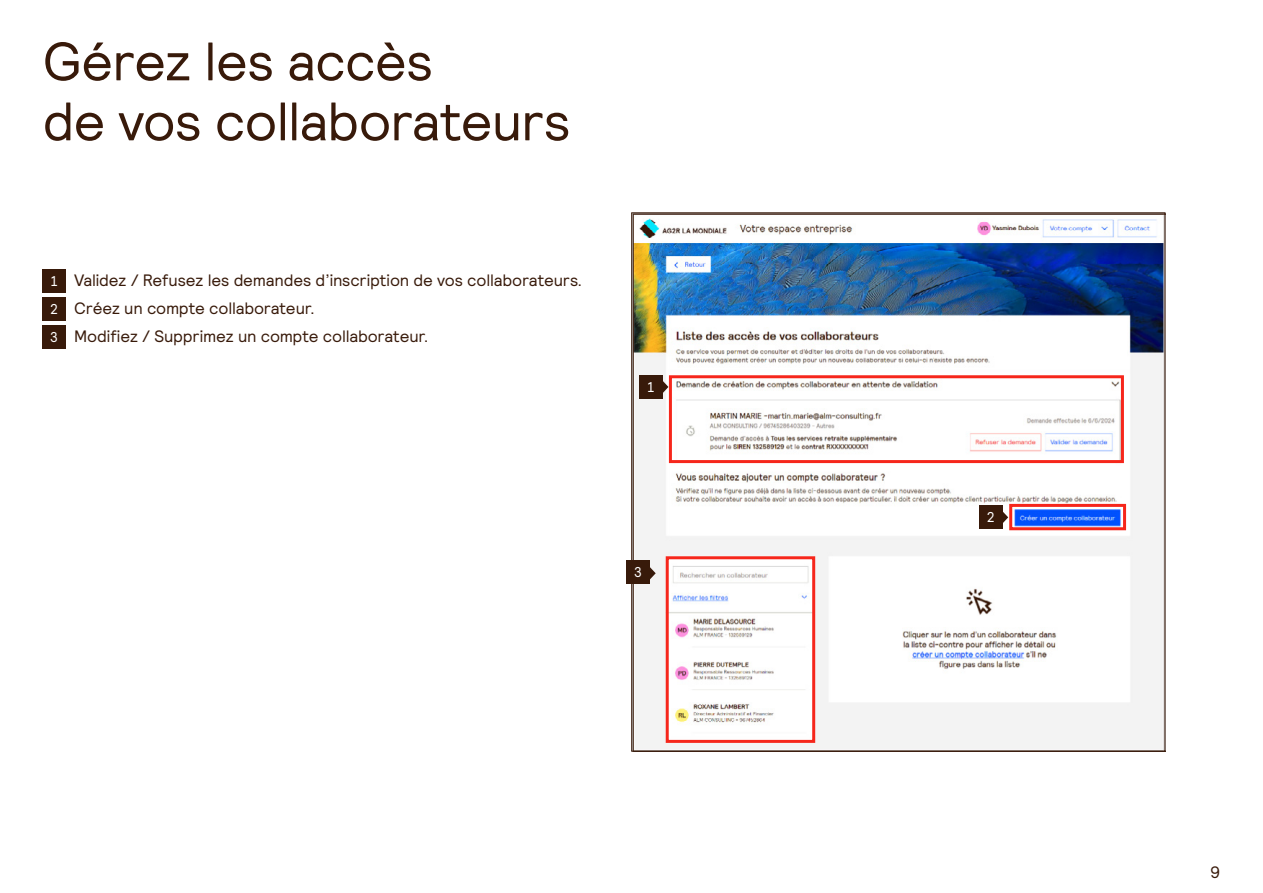
<style>
.page{position:relative;width:1263px;height:893px;background:#fff}
.page>*{position:absolute;margin:0;border:0;box-sizing:border-box;transform-origin:0 0}
.t1{font:54px/60px "Relative";letter-spacing:-.02em;color:#381a0a}
.t2{font:16.5px/28px "Relative";letter-spacing:-.01em;color:#381a0a}
.t3{font:14.25px "Relative Mono 11 Pitch";color:#fff}
.s1{font-family:"Relative Mono 11 Pitch";font-size:14.25px;color:#fff}
</style>
<div class="page">
<div style="left:43px;top:269px;width:23px;height:23px;background:#381a0a"></div>
<div style="left:43px;top:297px;width:23px;height:23px;background:#381a0a"></div>
<div style="left:43px;top:325px;width:23px;height:23px;background:#381a0a"></div>
<img style="left:633px;top:215px;width:530px;height:534px">
<div style="left:639px;top:375px;width:23px;height:24px;background:#381a0a"></div>
<div style="left:979px;top:505px;width:23px;height:24px;background:#381a0a"></div>
<div style="left:626px;top:561px;width:24px;height:23px;background:#381a0a"></div>
<svg style="left:662px;top:381px;width:6px;height:12px"></svg>
<svg style="left:650px;top:567px;width:6px;height:13px"></svg>
<svg style="left:1002px;top:511px;width:6px;height:13px"></svg>
<div style="left:669px;top:375px;width:455px;height:88px;border:3px solid #f6261b"></div>
<div style="left:1009px;top:504px;width:117px;height:26px;border:3px solid #f6261b"></div>
<div style="left:666px;top:556px;width:149px;height:187px;border:3px solid #f6261b"></div>
<h1 class="t1" style="left:43px;top:30px;width:530px">Gérez les accès<br>de vos collaborateurs</h1>
<p class="t2" style="left:50px;top:265px;width:533px"><span class="s1">1</span> Validez / Refusez les demandes d’inscription de vos collaborateurs.<br><span class="s1">2</span> Créez un compte collaborateur.<br><span class="s1">3</span> Modifiez / Supprimez un compte collaborateur.</p>
<p class="t3" style="left:647px;top:378px;width:9px">1</p>
<p class="t3" style="left:634px;top:563px;width:9px">3</p>
<p class="t3" style="left:987px;top:508px;width:9px">2</p>
<p class="t2" style="left:1210px;top:857px;width:12px">9</p>
</div>
